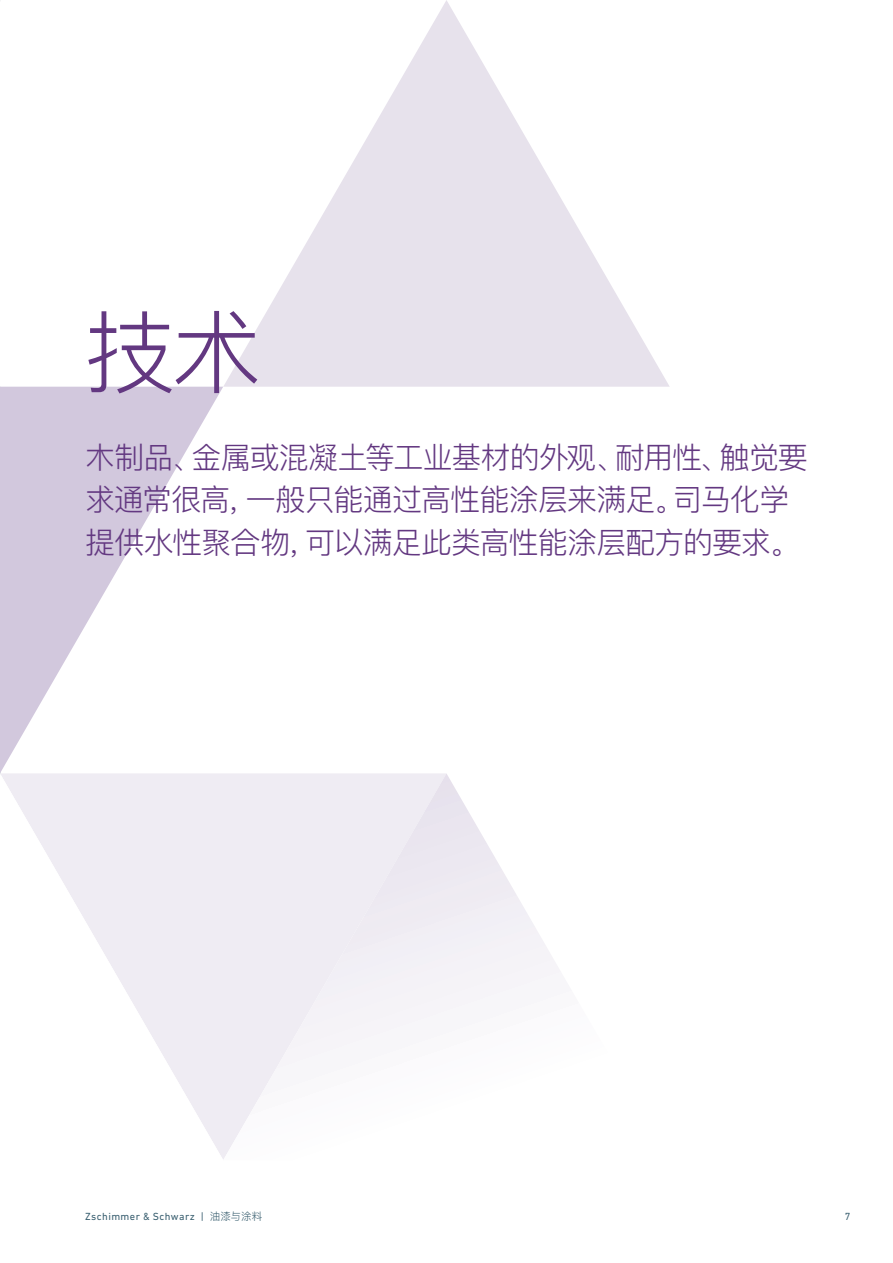
<style>
.page{position:relative;width:893px;height:1263px;background:#fff}
.page>*{position:absolute;margin:0;border:0;box-sizing:border-box;transform-origin:0 0}
.t1{font:300 90px "Ping Fang SC";color:#633881}
.t2{font:300 30px/42.5px "Ping Fang SC";letter-spacing:-.03em;color:#633881}
.t3{font:10.5px "DIN Next LT Pro";letter-spacing:.04em;color:#375d6e}
.s1{font-family:"Ping Fang SC";font-weight:300}
</style>
<div class="page">
<svg style="left:223px;top:0;width:447px;height:387px"></svg>
<svg style="left:0;top:387px;width:223px;height:386px"></svg>
<svg style="left:0;top:773px;width:223px;height:385px;fill:#f5f3f7"></svg>
<svg style="left:223px;top:773px;width:337px;height:386px"></svg>
<h1 class="t1" style="left:85px;top:297px;width:178px">技术</h1>
<p class="t2" style="left:85px;top:435px;width:724px">木制品、金属或混凝土等工业基材的外观、耐用性、触觉要求通常很高，一般只能通过高性能涂层来满足。司马化学提供水性聚合物，可以满足此类高性能涂层配方的要求。</p>
<p class="t3" style="left:85px;top:1210px;width:179px">Zschimmer &amp; Schwarz | <span class="s1">油漆与涂料</span></p>
<p class="t3" style="left:845px;top:1210px;width:7px">7</p>
</div>
